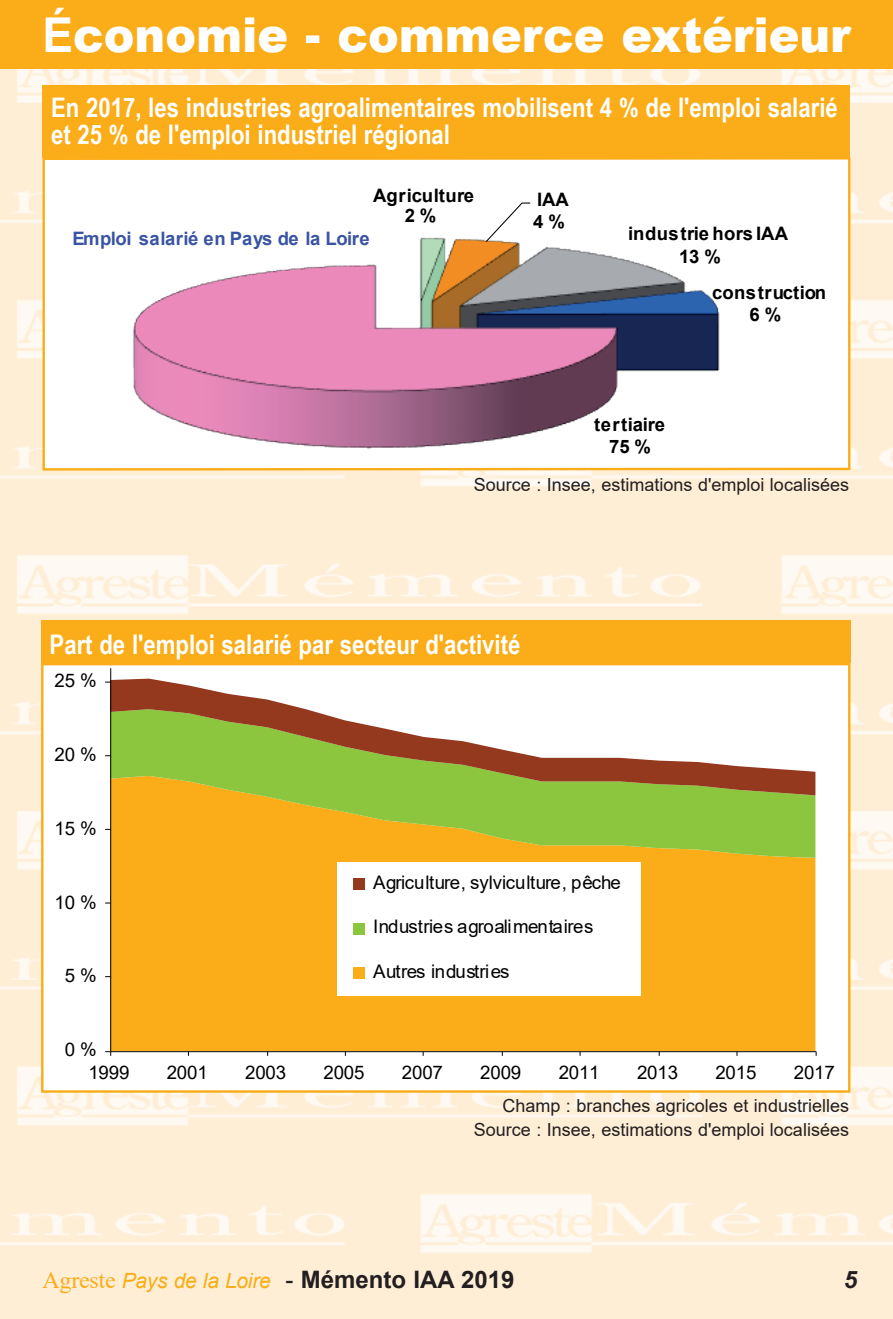
<style>
.page{position:relative;width:893px;height:1319px;background:#fff}
.page>*{position:absolute;margin:0;border:0;box-sizing:border-box;transform-origin:0 0}
.t1{font:900 48px "Arial";color:#fff;scale:.96 1}
.t2{font:700 27px/27px "Arial Narrow";color:#fff}
.t3{font:700 24px "Arial";color:#231f20}
.t4{font:italic 700 24px "Arial";color:#231f20}
.t5{font:18.6px "Arial";letter-spacing:-.01em;color:#000}
.t6{font:700 18.6px/21.9px "Arial";letter-spacing:.005em;color:#000;text-align:center}
.t7{font:700 18.6px "Arial";letter-spacing:-.025em;color:#3a54a4}
.t8{font:700 18.6px/21.9px "Arial";letter-spacing:.025em;color:#000;text-align:center}
.t9{font:18px/24px "Arial";color:#231f20;text-align:right}
.s1{font-weight:700}
.s2{font-family:"Times New Roman";font-weight:400;color:#faad19}
.s3{font-weight:400;font-style:italic;font-size:21px;color:#faad19}
.s4{font-weight:400}
</style>
<div class="page">
<img style="left:1px;top:68px;width:892px;height:1250px">
<div style="left:0;top:0;width:893px;height:68px;background:#faad19"></div>
<div style="left:43px;top:85px;width:807px;height:72px;background:#faad19"></div>
<div style="left:44px;top:158px;width:805px;height:311px;background:#fff"></div>
<img style="left:133px;top:237px;width:587px;height:212px">
<svg style="left:485px;top:202px;width:46px;height:41px"></svg>
<div style="left:43px;top:157px;width:807px;height:313px;border:2px solid #faad19"></div>
<img style="left:0;top:0;width:1px;height:1318px">
<div style="left:41px;top:620px;width:809px;height:43px;background:#faad19"></div>
<div style="left:42px;top:664px;width:807px;height:427px;background:#fff"></div>
<div style="left:111px;top:857px;width:704px;height:193px;background:#faad19"></div>
<svg style="left:111px;top:795px;width:704px;height:62px;background:#c1b92c"></svg>
<svg style="left:111px;top:678px;width:704px;height:117px"></svg>
<hr style="left:110px;top:668px;width:1px;height:383px;background:#000">
<svg style="left:105px;top:681px;width:710px;height:1px"></svg>
<svg style="left:105px;top:755px;width:710px;height:1px"></svg>
<svg style="left:105px;top:828px;width:711px;height:1px"></svg>
<svg style="left:105px;top:902px;width:711px;height:1px"></svg>
<svg style="left:105px;top:975px;width:711px;height:2px"></svg>
<hr style="left:111px;top:1050px;width:705px;height:1px;background:#000">
<svg style="left:105px;top:1050px;width:6px;height:5px"></svg>
<div style="left:337px;top:861px;width:304px;height:134px;background:#fff"></div>
<div style="left:353px;top:878px;width:11px;height:11px;background:#94381e"></div>
<div style="left:353px;top:923px;width:11px;height:11px;background:#8bc63e"></div>
<div style="left:353px;top:967px;width:11px;height:11px;background:#faad19"></div>
<div style="left:41px;top:663px;width:809px;height:429px;border:2px solid #faad19"></div>
<h1 class="t1" style="left:42px;top:0;width:843px"><span class="s1">É</span>conomie - commerce extérieur</h1>
<p class="t2" style="left:51px;top:93px;width:788px">En 2017, les industries agroalimentaires mobilisent 4 % de l'emploi salarié et 25 % de l'emploi industriel régional</p>
<p class="t6" style="left:373px;top:185px;width:103px;line-height:20.4px">Agriculture<br>2 %</p>
<p class="t6" style="left:533px;top:188px;width:37px;text-align:left">IAA<br>4 %</p>
<p class="t6" style="left:679px;top:222px;width:110px;line-height:23.1px;text-align:left;text-indent:-51px">industrie hors IAA<br>13 %</p>
<p class="t8" style="left:712px;top:281px;width:115px">construction<br>6 %</p>
<p class="t7" style="left:72px;top:225px;width:299px">Emploi salarié en Pays de la Loire</p>
<p class="t6" style="left:594px;top:413px;width:72px">tertiaire<br>75 %</p>
<p class="t9" style="left:474px;top:472px;width:377px">Source : Insee, estimations d'emploi localisées</p>
<p class="t2" style="left:50px;top:630px;width:472px">Part de l'emploi salarié par secteur d'activité</p>
<p class="t5" style="left:55px;top:668px;width:44px">25 %</p>
<p class="t5" style="left:55px;top:741px;width:44px">20 %</p>
<p class="t5" style="left:55px;top:815px;width:44px">15 %</p>
<p class="t5" style="left:55px;top:889px;width:44px">10 %</p>
<p class="t5" style="left:65px;top:962px;width:34px">5 %</p>
<p class="t5" style="left:65px;top:1036px;width:34px">0 %</p>
<p class="t5" style="left:373px;top:869px;width:249px">Agriculture, sylviculture, pêche</p>
<p class="t5" style="left:373px;top:913px;width:222px">Industries agroalimentaires</p>
<p class="t5" style="left:373px;top:958px;width:138px">Autres industries</p>
<p class="t5" style="left:88px;top:1059px;width:43px">1999</p>
<p class="t5" style="left:167px;top:1059px;width:43px">2001</p>
<p class="t5" style="left:245px;top:1059px;width:43px">2003</p>
<p class="t5" style="left:324px;top:1059px;width:43px">2005</p>
<p class="t5" style="left:402px;top:1059px;width:43px">2007</p>
<p class="t5" style="left:480px;top:1059px;width:43px">2009</p>
<p class="t5" style="left:559px;top:1059px;width:43px">2011</p>
<p class="t5" style="left:637px;top:1059px;width:43px">2013</p>
<p class="t5" style="left:715px;top:1059px;width:43px">2015</p>
<p class="t5" style="left:794px;top:1059px;width:43px">2017</p>
<p class="t9" style="left:474px;top:1093px;width:377px">Champ : branches agricoles et industrielles<br>Source : Insee, estimations d'emploi localisées</p>
<p class="t3" style="left:43px;top:1262px;width:473px"><span class="s2">Agreste</span> <span class="s3">Pays de la Loire</span> <span class="s4">-</span> Mémento IAA 2019</p>
<p class="t4" style="left:844px;top:1263px;width:15px">5</p>
</div>
